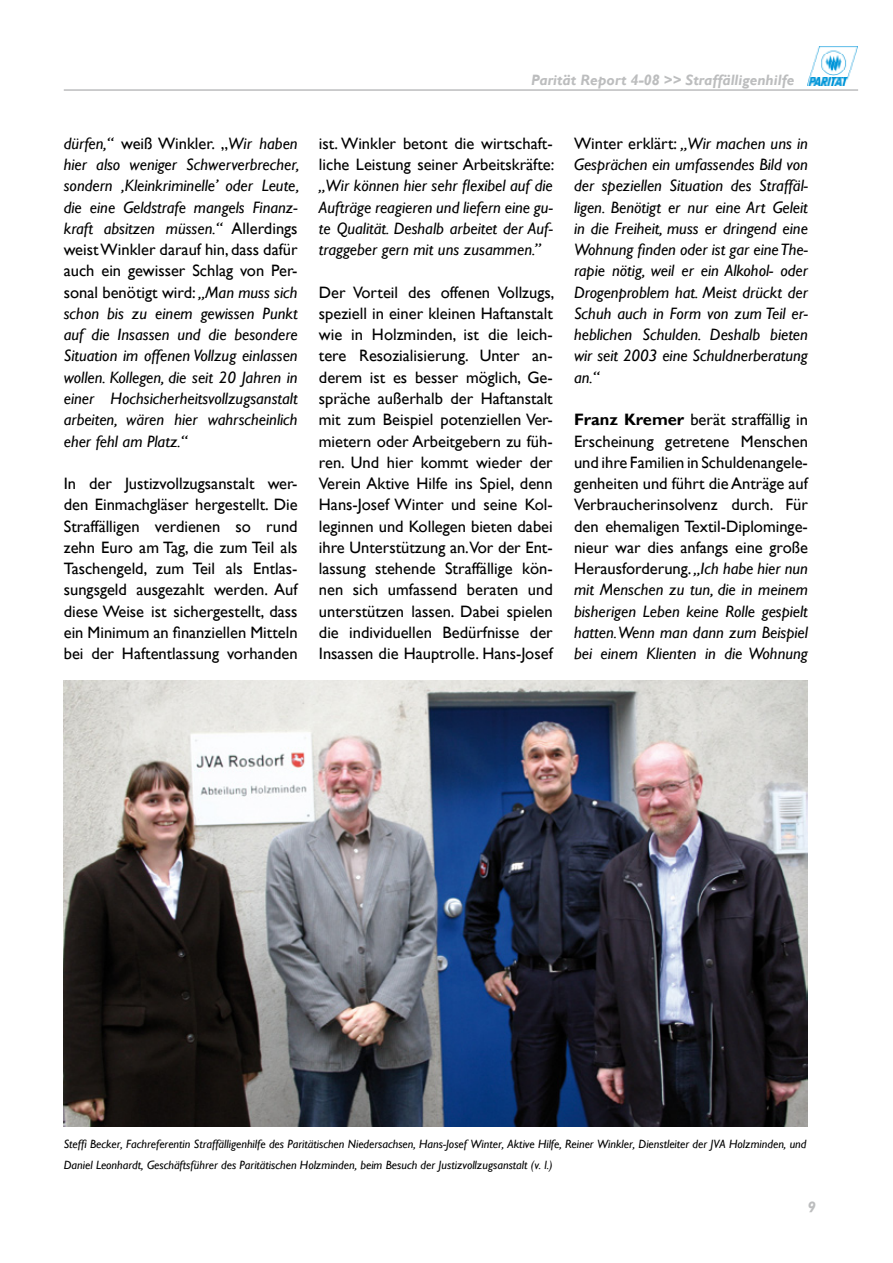
<style>
.page{position:relative;width:893px;height:1263px;background:#fff}
.page>*{position:absolute;margin:0;border:0;box-sizing:border-box;transform-origin:0 0}
.t1{font:16.5px/21.3px "Gill Sans";color:#000;text-align:justify}
.t2{font:italic 16.5px/21.3px "Gill Sans";color:#000;text-align:justify}
.t3{font:italic 700 15px "Gill Sans";color:#bcbdbe}
.t4{font:italic 12px/21.3px "Gill Sans";color:#000}
.s1{font-style:normal}
.s2{font-weight:700}
.s3{font-style:italic}
</style>
<div class="page">
<img style="left:808px;top:47px;width:50px;height:38px">
<hr style="left:64px;top:89px;width:794px;height:2px;background:#bcbdbe">
<img style="left:64px;top:680px;width:744px;height:447px">
<p class="t2" style="left:64px;top:133px;width:237px">dürfen,“ <span class="s1">weiß Winkler. „</span>Wir haben hier also weniger Schwerverbrecher, sondern ‚Kleinkriminelle’ oder Leute, die eine Geldstrafe mangels Finanz&shy;kraft absitzen müssen.“ <span class="s1">Allerdings weist Winkler darauf hin, dass dafür auch ein gewisser Schlag von Per&shy;sonal benötigt wird:</span> „Man muss sich schon bis zu einem gewissen Punkt auf die Insassen und die besondere Situation im offenen Vollzug einlassen wollen. Kollegen, die seit 20 Jahren in einer Hoch-sicherheitsvollzugsanstalt arbeiten, wären hier wahrscheinlich eher fehl am Platz.“</p>
<p class="t1" style="left:64px;top:473px;width:235px">In der Justizvollzugsanstalt wer&shy;den Einmachgläser hergestellt. Die Straffälligen verdienen so rund zehn Euro am Tag, die zum Teil als Taschengeld, zum Teil als Entlas&shy;sungsgeld ausgezahlt werden. Auf diese Weise ist sichergestellt, dass ein Minimum an finanziellen Mitteln bei der Haftentlassung vorhanden</p>
<p class="t3" style="left:531px;top:71px;width:265px">Parität Report 4-08 &gt;&gt; Straffälligenhilfe</p>
<p class="t1" style="left:319px;top:133px;width:237px">ist. Winkler betont die wirtschaft&shy;liche Leistung seiner Arbeitskräfte:</p>
<p class="t2" style="left:319px;top:175px;width:235px">„Wir können hier sehr flexibel auf die Aufträge reagieren und liefern eine gu&shy;te Qualität. Deshalb arbeitet der Auf&shy;traggeber gern mit uns zusammen.”</p>
<p class="t1" style="left:319px;top:282px;width:237px">Der Vorteil des offenen Vollzugs, speziell in einer kleinen Haftanstalt wie in Holzminden, ist die leich&shy;tere Resozialisierung. Unter an&shy;derem ist es besser möglich, Ge&shy;spräche außerhalb der Haftanstalt mit zum Beispiel potenziellen Ver&shy;mietern oder Arbeitgebern zu füh&shy;ren. Und hier kommt wieder der Verein Aktive Hilfe ins Spiel, denn Hans-Josef Winter und seine Kol&shy;leginnen und Kollegen bieten dabei ihre Unterstützung an.Vor der Ent&shy;lassung stehende Straffällige kön&shy;nen sich umfassend beraten und unterstützen lassen. Dabei spielen die individuellen Bedürfnisse der Insassen die Hauptrolle. Hans-Josef</p>
<p class="t2" style="left:574px;top:133px;width:235px"><span class="s1">Winter erklärt:</span> „Wir machen uns in Gesprächen ein umfassendes Bild von der speziellen Situation des Straffäl&shy;ligen. Benötigt er nur eine Art Geleit in die Freiheit, muss er dringend eine Wohnung finden oder ist gar eine The&shy;rapie nötig, weil er ein Alkohol- oder Drogenproblem hat. Meist drückt der Schuh auch in Form von zum Teil er&shy;heblichen Schulden. Deshalb bieten wir seit 2003 eine Schuldnerberatung an.“</p>
<p class="t1" style="left:574px;top:409px;width:235px"><span class="s2">Franz Kremer</span> berät straffällig in Erscheinung getretene Menschen und ihre Familien in Schuldenangele&shy;genheiten und führt die Anträge auf Verbraucherinsolvenz durch. Für den ehemaligen Textil-Diplominge&shy;nieur war dies anfangs eine große Herausforderung. <span class="s3">„Ich habe hier nun mit Menschen zu tun, die in meinem bisherigen Leben keine Rolle gespielt hatten. Wenn man dann zum Beispiel bei einem Klienten in die Wohnung</span></p>
<p class="t4" style="left:64px;top:1134px;width:744px">Steffi Becker, Fachreferentin Straffälligenhilfe des Paritätischen Niedersachsen, Hans-Josef Winter, Aktive Hilfe, Reiner Winkler, Dienstleiter der JVA Holzminden, und<br>Daniel Leonhardt, Geschäftsführer des Paritätischen Holzminden, beim Besuch der Justizvollzugsanstalt (v. l.)</p>
</div>
